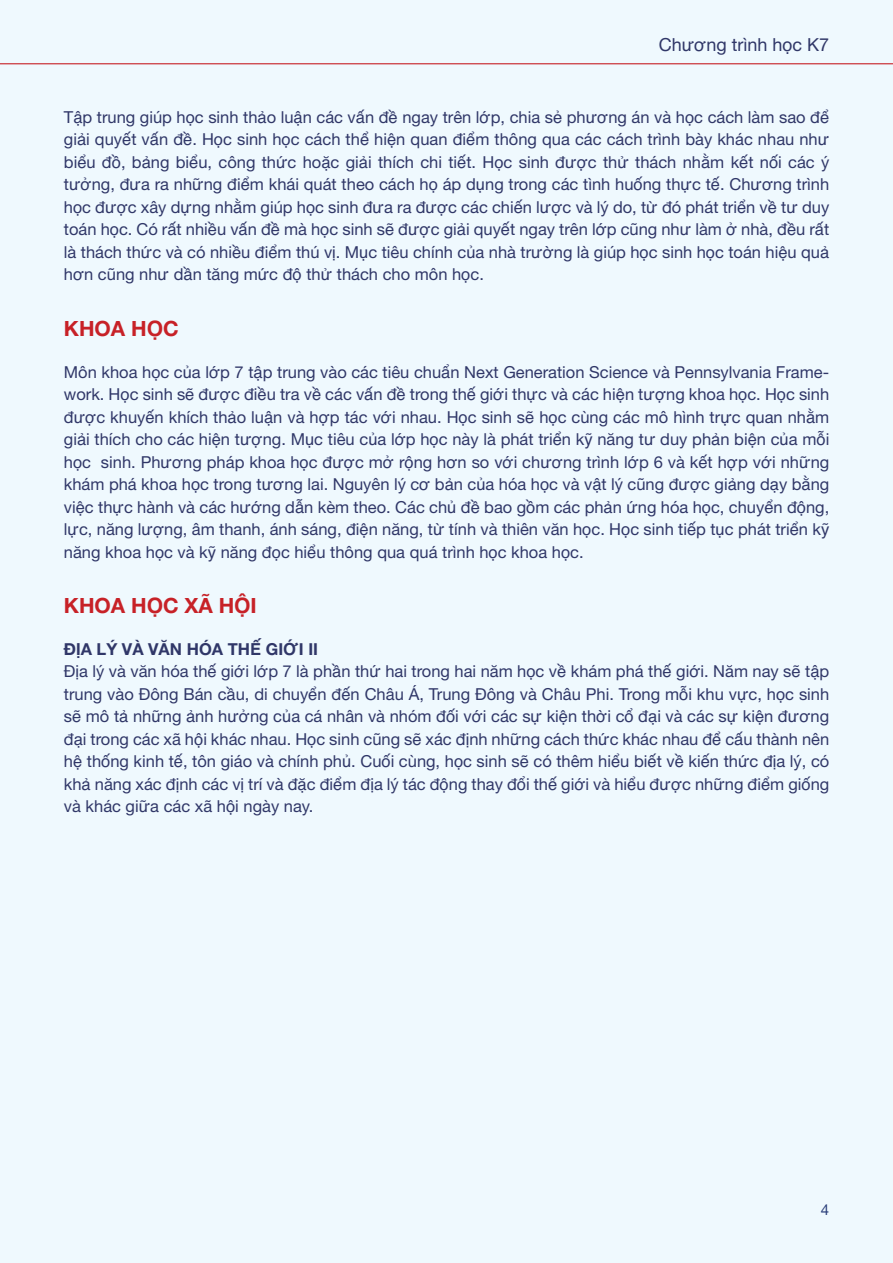
<style>
.page{position:relative;width:893px;height:1263px;background:#eff9fe}
.page>*{position:absolute;margin:0;border:0;box-sizing:border-box;transform-origin:0 0}
.t1{font:700 21px "Helvetica Neue";color:#c72127}
.t2{font:18px "Helvetica Neue";color:#303768}
.t3{font:16.5px/22.5px "Helvetica Neue";color:#303768;text-align:justify}
.t4{font:700 16.5px "Helvetica Neue";color:#303768}
.t5{font:15px "Helvetica Neue";color:#273c78}
</style>
<div class="page">
<hr style="left:0;top:63px;width:893px;height:1px;background:#c72127">
<p class="t2" style="left:659px;top:31px;width:172px">Chương trình học K7</p>
<p class="t3" style="left:64px;top:107px;width:767px">Tập trung giúp học sinh thảo luận các vấn đề ngay trên lớp, chia sẻ phương án và học cách làm sao để giải quyết vấn đề. Học sinh học cách thể hiện quan điểm thông qua các cách trình bày khác nhau như biểu đồ, bảng biểu, công thức hoặc giải thích chi tiết. Học sinh được thử thách nhằm kết nối các ý tưởng, đưa ra những điểm khái quát theo cách họ áp dụng trong các tình huống thực tế. Chương trình học được xây dựng nhằm giúp học sinh đưa ra được các chiến lược và lý do, từ đó phát triển về tư duy toán học. Có rất nhiều vấn đề mà học sinh sẽ được giải quyết ngay trên lớp cũng như làm ở nhà, đều rất là thách thức và có nhiều điểm thú vị. Mục tiêu chính của nhà trường là giúp học sinh học toán hiệu quả hơn cũng như dần tăng mức độ thử thách cho môn học.</p>
<p class="t1" style="left:64px;top:312px;width:116px">KHOA HỌC</p>
<p class="t3" style="left:64px;top:361px;width:767px">Môn khoa học của lớp 7 tập trung vào các tiêu chuẩn Next Generation Science và Pennsylvania Frame&shy;work. Học sinh sẽ được điều tra về các vấn đề trong thế giới thực và các hiện tượng khoa học. Học sinh được khuyến khích thảo luận và hợp tác với nhau. Học sinh sẽ học cùng các mô hình trực quan nhằm giải thích cho các hiện tượng. Mục tiêu của lớp học này là phát triển kỹ năng tư duy phản biện của mỗi học sinh. Phương pháp khoa học được mở rộng hơn so với chương trình lớp 6 và kết hợp với những khám phá khoa học trong tương lai. Nguyên lý cơ bản của hóa học và vật lý cũng được giảng dạy bằng việc thực hành và các hướng dẫn kèm theo. Các chủ đề bao gồm các phản ứng hóa học, chuyển động, lực, năng lượng, âm thanh, ánh sáng, điện năng, từ tính và thiên văn học. Học sinh tiếp tục phát triển kỹ năng khoa học và kỹ năng đọc hiểu thông qua quá trình học khoa học.</p>
<p class="t1" style="left:64px;top:589px;width:194px">KHOA HỌC XÃ HỘI</p>
<p class="t4" style="left:64px;top:636px;width:256px">ĐỊA LÝ VÀ VĂN HÓA THẾ GIỚI II</p>
<p class="t3" style="left:64px;top:661px;width:767px">Địa lý và văn hóa thế giới lớp 7 là phần thứ hai trong hai năm học về khám phá thế giới. Năm nay sẽ tập trung vào Đông Bán cầu, di chuyển đến Châu Á, Trung Đông và Châu Phi. Trong mỗi khu vực, học sinh sẽ mô tả những ảnh hưởng của cá nhân và nhóm đối với các sự kiện thời cổ đại và các sự kiện đương đại trong các xã hội khác nhau. Học sinh cũng sẽ xác định những cách thức khác nhau để cấu thành nên hệ thống kinh tế, tôn giáo và chính phủ. Cuối cùng, học sinh sẽ có thêm hiểu biết về kiến thức địa lý, có khả năng xác định các vị trí và đặc điểm địa lý tác động thay đổi thế giới và hiểu được những điểm giống và khác giữa các xã hội ngày nay.</p>
<p class="t5" style="left:821px;top:1199px;width:10px">4</p>
</div>
